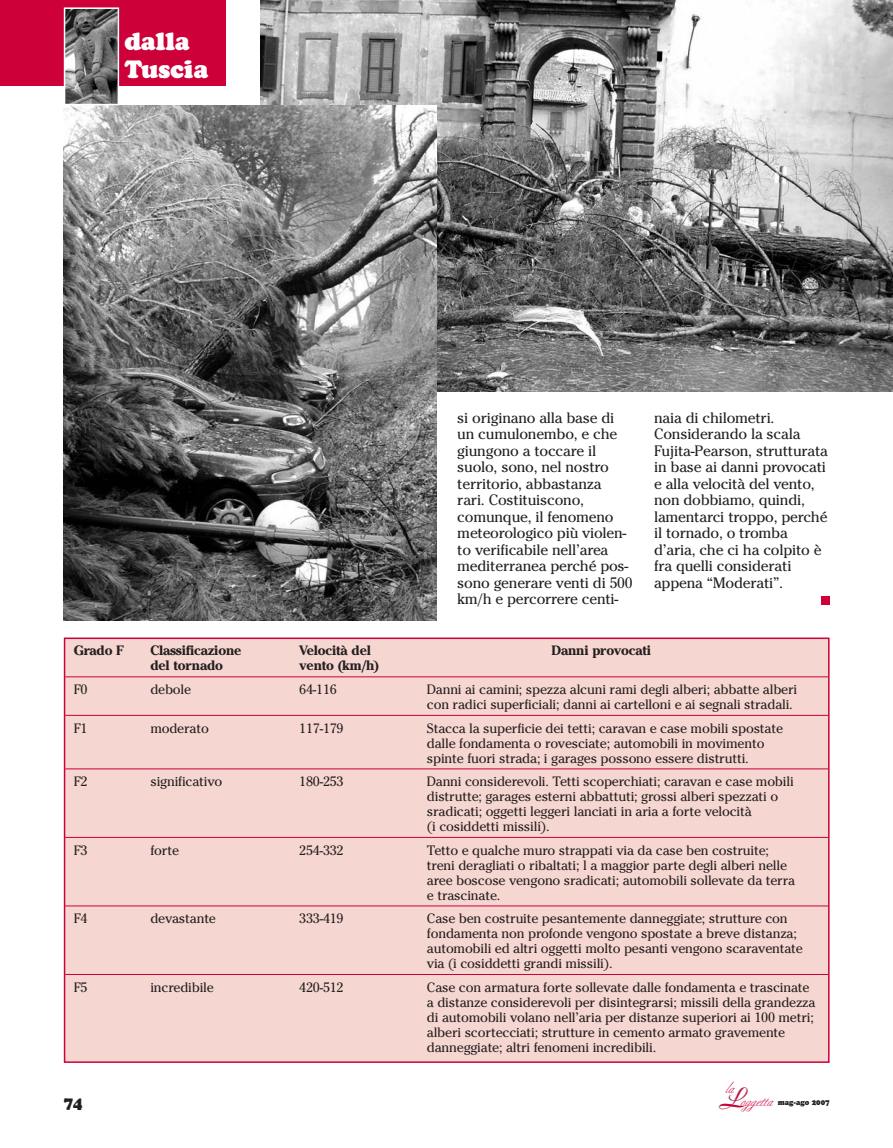
<style>
.page{position:relative;width:893px;height:1148px;background:#fff}
.page>*{position:absolute;margin:0;border:0;box-sizing:border-box;transform-origin:0 0}
.t1{font:900 24px/28.8px "Cooper BT";color:#fff}
.t2{font:15px/16.5px "Cheltenham";letter-spacing:-.015em;color:#231f20}
.t3{font:900 15px "Cooper BT";color:#231f20}
.t4{font:14.4px "Berthold Script";color:#cd003a}
.t5{font:13.5px/15px "Cheltenham";letter-spacing:-.015em;color:#231f20}
.t6{font:700 13.5px "Cheltenham";letter-spacing:-.015em;color:#231f20}
.t7{font:900 7.5px "Cooper BT";color:#231f20;scale:.95 1}
.s1{font-family:"Boulevard";font-size:27px;color:#a7a9ac}
</style>
<div class="page">
<div style="left:65px;top:638px;width:763px;height:424px;background:#f6d6d0"></div>
<hr style="left:65px;top:676px;width:763px;height:1px;background:#cd003a">
<hr style="left:65px;top:715px;width:763px;height:1px;background:#cd003a">
<hr style="left:65px;top:768px;width:763px;height:1px;background:#cd003a">
<hr style="left:65px;top:837px;width:763px;height:1px;background:#cd003a">
<hr style="left:65px;top:905px;width:763px;height:1px;background:#cd003a">
<hr style="left:65px;top:974px;width:763px;height:1px;background:#cd003a">
<div style="left:64px;top:637px;width:765px;height:425px;border:2px solid #cd003a"></div>
<img style="left:260px;top:0;width:632px;height:392px">
<img style="left:64px;top:106px;width:372px;height:514px">
<div style="left:821px;top:596px;width:8px;height:8px;background:#cd003a"></div>
<div style="left:0;top:0;width:226px;height:85px;background:#cd003a"></div>
<img style="left:67px;top:10px;width:49px;height:92px">
<div style="left:64px;top:7px;width:55px;height:98px;border:2px solid #fff"></div>
<h1 class="t1" style="left:124px;top:28px;width:85px">dalla<br>Tuscia</h1>
<p class="t2" style="left:457px;top:411px;width:177px">si originano alla base di un cumulonembo, e che giungono a toccare il suolo, sono, nel nostro territorio, abbastanza rari. Costituiscono, comunque, il fenomeno meteorologico più violen&shy;to verificabile nell’area mediterranea perché pos&shy;sono generare venti di 500 km/h e percorrere centi-</p>
<p class="t2" style="left:654px;top:411px;width:175px">naia di chilometri.<br>Considerando la scala<br>Fujita-Pearson, strutturata in base ai danni provocati e alla velocità del vento, non dobbiamo, quindi, lamentarci troppo, perché il tornado, o tromba d’aria, che ci ha colpito è fra quelli considerati appena “Moderati”.</p>
<p class="t6" style="left:74px;top:646px;width:51px">Grado F</p>
<p class="t6" style="left:150px;top:646px;width:93px">Classificazione</p>
<p class="t6" style="left:299px;top:646px;width:73px">Velocità del</p>
<p class="t6" style="left:551px;top:646px;width:101px">Danni provocati</p>
<p class="t6" style="left:150px;top:661px;width:74px">del tornado</p>
<p class="t6" style="left:299px;top:661px;width:81px">vento (km/h)</p>
<p class="t5" style="left:74px;top:683px;width:15px">F0</p>
<p class="t5" style="left:150px;top:683px;width:42px">debole</p>
<p class="t5" style="left:299px;top:683px;width:39px">64-116</p>
<p class="t5" style="left:427px;top:683px;width:372px">Danni ai camini; spezza alcuni rami degli alberi; abbatte alberi con radici superficiali; danni ai cartelloni e ai segnali stradali.</p>
<p class="t5" style="left:74px;top:721px;width:15px">F1</p>
<p class="t5" style="left:150px;top:721px;width:60px">moderato</p>
<p class="t5" style="left:299px;top:721px;width:46px">117-179</p>
<p class="t5" style="left:427px;top:721px;width:357px">Stacca la superficie dei tetti; caravan e case mobili spostate dalle fondamenta o rovesciate; automobili in movimento spinte fuori strada; i garages possono essere distrutti.</p>
<p class="t5" style="left:74px;top:775px;width:15px">F2</p>
<p class="t5" style="left:150px;top:775px;width:73px">significativo</p>
<p class="t5" style="left:299px;top:775px;width:46px">180-253</p>
<p class="t5" style="left:427px;top:775px;width:368px">Danni considerevoli. Tetti scoperchiati; caravan e case mobili distrutte; garages esterni abbattuti; grossi alberi spezzati o sradicati; oggetti leggeri lanciati in aria a forte velocità<br>(i cosiddetti missili).</p>
<p class="t5" style="left:74px;top:843px;width:15px">F3</p>
<p class="t5" style="left:150px;top:843px;width:30px">forte</p>
<p class="t5" style="left:299px;top:843px;width:46px">254-332</p>
<p class="t5" style="left:427px;top:843px;width:370px">Tetto e qualche muro strappati via da case ben costruite; treni deragliati o ribaltati; l a maggior parte degli alberi nelle aree boscose vengono sradicati; automobili sollevate da terra e trascinate.</p>
<p class="t5" style="left:74px;top:912px;width:15px">F4</p>
<p class="t5" style="left:150px;top:912px;width:67px">devastante</p>
<p class="t5" style="left:299px;top:912px;width:46px">333-419</p>
<p class="t5" style="left:427px;top:912px;width:377px">Case ben costruite pesantemente danneggiate; strutture con fondamenta non profonde vengono spostate a breve distanza; automobili ed altri oggetti molto pesanti vengono scaraventate via (i cosiddetti grandi missili).</p>
<p class="t5" style="left:74px;top:980px;width:15px">F5</p>
<p class="t5" style="left:150px;top:980px;width:65px">incredibile</p>
<p class="t5" style="left:299px;top:980px;width:46px">420-512</p>
<p class="t5" style="left:427px;top:980px;width:390px">Case con armatura forte sollevate dalle fondamenta e trascinate a distanze considerevoli per disintegrarsi; missili della grandezza di automobili volano nell’aria per distanze superiori ai 100 metri; alberi scortecciati; strutture in cemento armato gravemente danneggiate; altri fenomeni incredibili.</p>
<p class="t4" style="left:724px;top:1082px;width:10px">la</p>
<p class="t3" style="left:64px;top:1096px;width:20px">74</p>
<p class="t4" style="left:717px;top:1094px;width:56px"><span class="s1">L</span>oggetta</p>
<p class="t7" style="left:777px;top:1099px;width:56px">mag-ago 2007</p>
</div>
